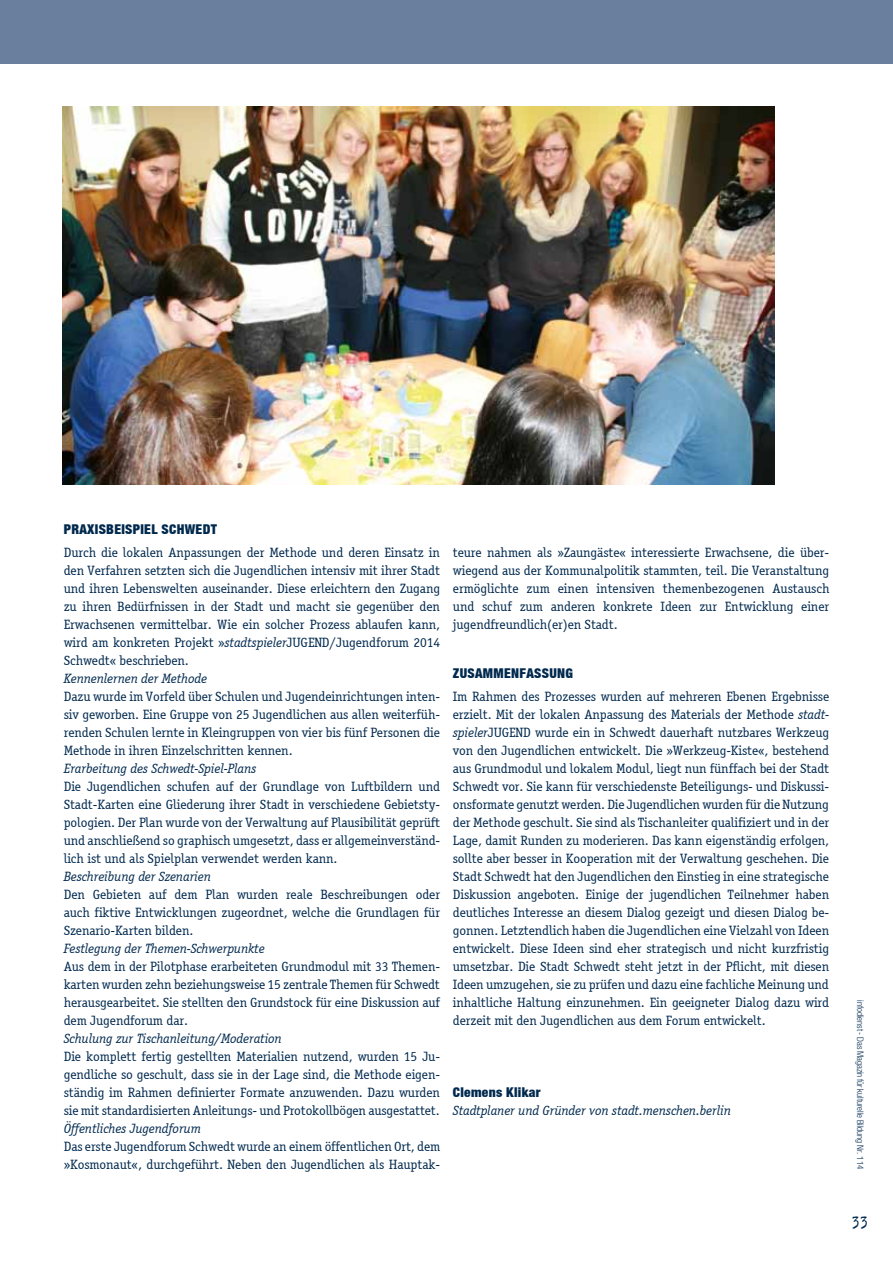
<style>
.page{position:relative;width:893px;height:1263px;background:#fff}
.page>*{position:absolute;margin:0;border:0;box-sizing:border-box;transform-origin:0 0}
.t1{font:18px "Trixie Plain";color:#00294e;scale:.85 1}
.t2{font:13.5px/18px "Officina Serif";letter-spacing:-.01em;color:#00294e;text-align:justify}
.t3{font:italic 13.5px "Officina Serif";letter-spacing:-.01em;color:#00294e}
.t4{font:13.5px "Helve Neue Cond Poster Normal";letter-spacing:.025em;color:#00294e}
.t5{font:9px "Helve Neue Cond Light Normal";letter-spacing:-.005em;color:#00294e}
.s1{font-style:italic}
.s2{font-style:inherit}
</style>
<div class="page">
<img style="left:62px;top:106px;width:712px;height:379px">
<div style="left:0;top:0;width:893px;height:64px;background:#6a7f9e"></div>
<p class="t4" style="left:64px;top:521px;width:155px">PRAXISBEISPIEL SCHWEDT</p>
<p class="t2" style="left:64px;top:543px;width:378px">Durch die lokalen Anpassungen der Methode und deren Einsatz in den Verfahren setzten sich die Jugendlichen intensiv mit ihrer Stadt und ihren Lebenswelten auseinander. Diese erleichtern den Zugang zu ihren Bedürfnissen in der Stadt und macht sie gegenüber den Erwachsenen vermittelbar. Wie ein solcher Prozess ablaufen kann, wird am konkreten Projekt »<span class="s1">stadtspieler</span>JUGEND/Jugendforum 2014<br>Schwedt« beschrieben.</p>
<p class="t3" style="left:64px;top:670px;width:145px">Kennenlernen der Methode</p>
<p class="t2" style="left:64px;top:687px;width:378px">Dazu wurde im Vorfeld über Schulen und Jugendeinrichtungen inten&shy;siv geworben. Eine Gruppe von 25 Jugendlichen aus allen weiterfüh&shy;renden Schulen lernte in Kleingruppen von vier bis fünf Personen die Methode in ihren Einzelschritten kennen.</p>
<p class="t3" style="left:64px;top:760px;width:194px">Erarbeitung des Schwedt-Spiel-Plans</p>
<p class="t2" style="left:64px;top:777px;width:378px">Die Jugendlichen schufen auf der Grundlage von Luftbildern und Stadt-Karten eine Gliederung ihrer Stadt in verschiedene Gebietsty&shy;pologien. Der Plan wurde von der Verwaltung auf Plausibilität geprüft und anschließend so graphisch umgesetzt, dass er allgemeinverständ&shy;lich ist und als Spielplan verwendet werden kann.</p>
<p class="t3" style="left:64px;top:868px;width:149px">Beschreibung der Szenarien</p>
<p class="t2" style="left:64px;top:885px;width:378px">Den Gebieten auf dem Plan wurden reale Beschreibungen oder auch fiktive Entwicklungen zugeordnet, welche die Grundlagen für Szenario-Karten bilden.</p>
<p class="t3" style="left:64px;top:940px;width:202px">Festlegung der Themen-Schwerpunkte</p>
<p class="t2" style="left:64px;top:957px;width:378px">Aus dem in der Pilotphase erarbeiteten Grundmodul mit 33 Themen&shy;karten wurden zehn beziehungsweise 15 zentrale Themen für Schwedt herausgearbeitet. Sie stellten den Grundstock für eine Diskussion auf dem Jugendforum dar.</p>
<p class="t3" style="left:64px;top:1030px;width:220px">Schulung zur Tischanleitung/Moderation</p>
<p class="t2" style="left:64px;top:1047px;width:378px">Die komplett fertig gestellten Materialien nutzend, wurden 15 Ju&shy;gendliche so geschult, dass sie in der Lage sind, die Methode eigen&shy;ständig im Rahmen definierter Formate anzuwenden. Dazu wurden sie mit standardisierten Anleitungs- und Protokollbögen ausgestattet.</p>
<p class="t3" style="left:64px;top:1121px;width:139px">Öffentliches Jugendforum</p>
<p class="t2" style="left:64px;top:1137px;width:378px">Das erste Jugendforum Schwedt wurde an einem öffentlichen Ort, dem »Kosmonaut«, durchgeführt. Neben den Jugendlichen als Hauptak-</p>
<p class="t2" style="left:453px;top:543px;width:378px">teure nahmen als »Zaungäste« interessierte Erwachsene, die über&shy;wiegend aus der Kommunalpolitik stammten, teil. Die Veranstaltung ermöglichte zum einen intensiven themenbezogenen Austausch und schuf zum anderen konkrete Ideen zur Entwicklung einer jugendfreundlich(er)en Stadt.</p>
<p class="t4" style="left:453px;top:665px;width:121px">ZUSAMMENFASSUNG</p>
<p class="t2" style="left:453px;top:687px;width:378px">Im Rahmen des Prozesses wurden auf mehreren Ebenen Ergebnisse erzielt. Mit der lokalen Anpassung des Materials der Methode <span class="s1">stadt&shy;spieler</span>JUGEND wurde ein in Schwedt dauerhaft nutzbares Werkzeug von den Jugendlichen entwickelt. Die »Werkzeug-Kiste«, bestehend aus Grundmodul und lokalem Modul, liegt nun fünffach bei der Stadt Schwedt vor. Sie kann für verschiedenste Beteiligungs- und Diskussi&shy;onsformate genutzt werden. Die Jugendlichen wurden für die Nutzung der Methode geschult. Sie sind als Tischanleiter qualifiziert und in der Lage, damit Runden zu moderieren. Das kann eigenständig erfolgen, sollte aber besser in Kooperation mit der Verwaltung geschehen. Die Stadt Schwedt hat den Jugendlichen den Einstieg in eine strategische Diskussion angeboten. Einige der jugendlichen Teilnehmer haben deutliches Interesse an diesem Dialog gezeigt und diesen Dialog be&shy;gonnen. Letztendlich haben die Jugendlichen eine Vielzahl von Ideen entwickelt. Diese Ideen sind eher strategisch und nicht kurzfristig umsetzbar. Die Stadt Schwedt steht jetzt in der Pflicht, mit diesen Ideen umzugehen, sie zu prüfen und dazu eine fachliche Meinung und inhaltliche Haltung einzunehmen. Ein geeigneter Dialog dazu wird derzeit mit den Jugendlichen aus dem Forum entwickelt.</p>
<p class="t4" style="left:453px;top:1084px;width:89px">CLEMENS KLIKAR</p>
<p class="t3" style="left:453px;top:1102px;width:280px">Stadtplaner und Gründer von stadt.menschen.berlin</p>
<p class="t5" style="left:865px;top:1000px;width:170px;rotate:90deg">infodienst <span class="s2">-</span> Das Magazin für kulturelle Bildung Nr. 114</p>
<h1 class="t1" style="left:851px;top:1210px;width:21px">33</h1>
</div>
